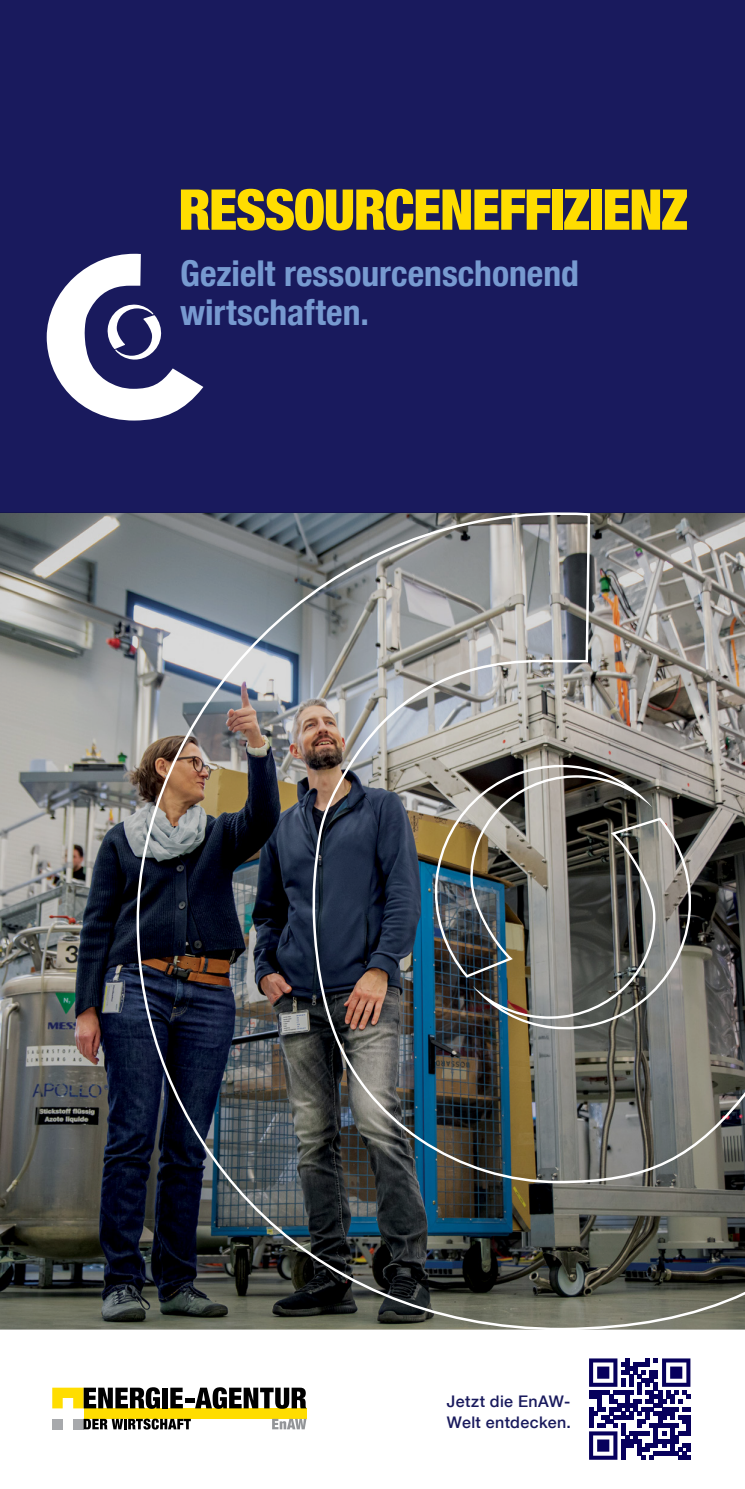
<style>
.page{position:relative;width:745px;height:1489px;background:#fff}
.page>*{position:absolute;margin:0;border:0;box-sizing:border-box;transform-origin:0 0}
.t1{font:900 condensed 56.25px "Helvetica Neue LT Com";letter-spacing:-.025em;color:#fd0}
.t2{font:700 condensed 35.5px/38.8px "Helvetica Neue LT Com";color:#779ad0}
.t3{font:500 16px/21.2px "Helvetica Neue LT Com";letter-spacing:.025em;color:#191a5d}
</style>
<div class="page">
<div style="left:0;top:0;width:744px;height:512px;background:#191a5d"></div>
<div style="left:84px;top:1408px;width:222px;height:10px;background:#fd0"></div>
<div style="left:52px;top:1418px;width:11px;height:11px;background:#a7a9ac"></div>
<div style="left:73px;top:1418px;width:11px;height:11px;background:#a7a9ac"></div>
<svg style="left:272px;top:1418px;width:34px;height:11px"></svg>
<svg style="left:52px;top:1387px;width:108px;height:21px"></svg>
<div style="left:162px;top:1387px;width:6px;height:21px;background:#000"></div>
<svg style="left:170px;top:1387px;width:136px;height:21px"></svg>
<svg style="left:84px;top:1418px;width:107px;height:11px"></svg>
<svg style="left:589px;top:1358px;width:101px;height:101px"></svg>
<svg style="left:47px;top:254px;width:156px;height:166px"></svg>
<svg style="left:0;top:512px;width:135px;height:817px;background:#6c6e6d"></svg>
<img style="left:135px;top:512px;width:609px;height:817px">
<svg style="left:472px;top:817px;width:221px;height:215px;background:#777670"></svg>
<img style="left:432px;top:762px;width:220px;height:215px">
<h1 class="t1" style="left:178px;top:176px;width:511px">RESSOURCENEFFIZIENZ</h1>
<p class="t2" style="left:180px;top:254px;width:400px">Gezielt ressourcenschonend wirtschaften.</p>
<p class="t3" style="left:446px;top:1390px;width:125px">Jetzt die EnAW-<br>Welt entdecken.</p>
</div>
